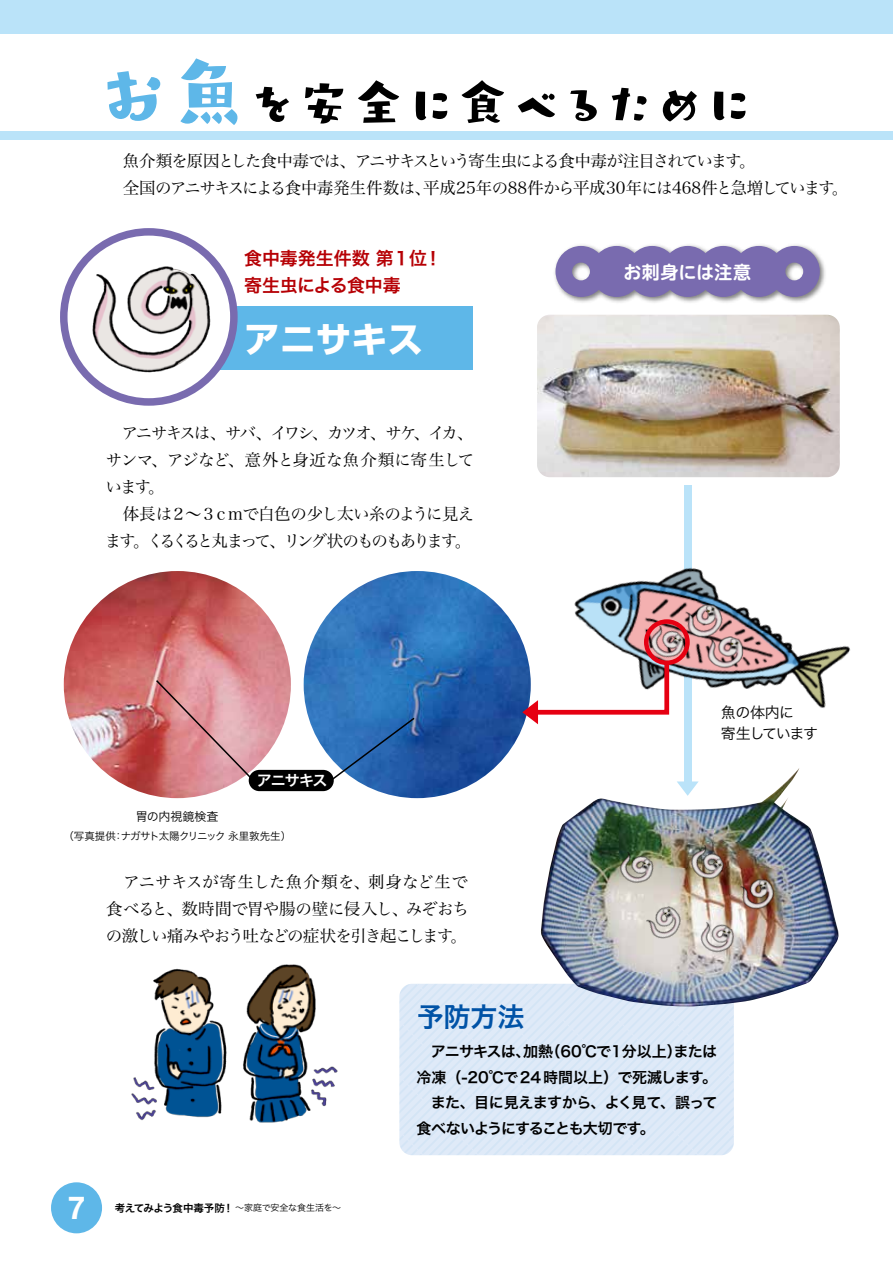
<style>
.page{position:relative;width:893px;height:1263px;background:#fff}
.page>*{position:absolute;margin:0;border:0;box-sizing:border-box;transform-origin:0 0}
.t1{font:52.5px "Baby Pop Std EB";letter-spacing:-.04em;color:#000}
.t2{font:700 36px "UD Shin Go Pro";letter-spacing:-.005em;color:#fff}
.t3{font:700 31.5px "Helvetica Neue";color:#fff}
.t4{font:27px "Hira Kaku Pro W6";color:#005bac}
.t5{font:18px/27px "Hira Kaku Pro W6";letter-spacing:-.005em;color:#b60005}
.t6{font:700 18px "UD Shin M Go Pr 6 De";letter-spacing:.015em;color:#fff}
.t7{font:16.5px/27px "Hira Min Pro W3";letter-spacing:-.075em;color:#000}
.t8{font:16.5px/27px "Hira Min Pro W3";letter-spacing:-.105em;color:#000}
.t9{font:15px/25.5px "Hira Kaku Pro W6";letter-spacing:-.04em;color:#000;text-align:justify}
.t10{font:15px/21px "Hira Kaku Pro W3";letter-spacing:-.055em;color:#000}
.t11{font:15px "Hira Kaku Pro W6";letter-spacing:-.06em;color:#fff}
.t12{font:12px "Hira Kaku Pro W3";letter-spacing:-.005em;color:#000}
.t13{font:10.5px "Hira Kaku Pro W6";letter-spacing:-.045em;color:#000}
.t14{font:10.5px "Hira Kaku Pro W3";letter-spacing:-.05em;color:#000}
.s1{font-size:78.75px;color:#5eb7e8}
.s2{font-family:"Hira Kaku Pro W3";font-size:9px}
</style>
<div class="page">
<div style="left:684px;top:486px;width:7px;height:303px;background:#bae3f9"></div>
<img style="left:554px;top:244px;width:271px;height:59px">
<svg style="left:555px;top:246px;width:265px;height:51px;background:#877bb4"></svg>
<div style="left:399px;top:984px;width:335px;height:171px;background:#dfeaf8;border-radius:13px"></div>
<div style="left:0;top:131px;width:893px;height:9px;background:#bae3f9"></div>
<img style="left:541px;top:768px;width:298px;height:239px">
<img style="left:537px;top:315px;width:303px;height:162px">
<img style="left:64px;top:571px;width:227px;height:227px;border-radius:114px">
<img style="left:304px;top:571px;width:227px;height:227px;border-radius:114px">
<img style="left:131px;top:964px;width:207px;height:159px">
<div style="left:205px;top:306px;width:268px;height:64px;background:#5eb7e8"></div>
<svg style="left:64px;top:232px;width:170px;height:170px"></svg>
<div style="left:60px;top:228px;width:178px;height:178px;border:8px solid #796baf;border-radius:50%"></div>
<img style="left:612px;top:843px;width:48px;height:49px">
<img style="left:638px;top:896px;width:52px;height:52px">
<img style="left:680px;top:837px;width:53px;height:52px">
<img style="left:734px;top:870px;width:46px;height:46px">
<img style="left:694px;top:914px;width:46px;height:46px">
<img style="left:78px;top:246px;width:138px;height:138px">
<svg style="left:154px;top:678px;width:101px;height:104px;background:#d88f95"></svg>
<svg style="left:329px;top:716px;width:87px;height:67px;background:#346db2"></svg>
<div style="left:249px;top:770px;width:85px;height:21px;background:#000;border-radius:11px"></div>
<div style="left:0;top:0;width:893px;height:34px;background:#bae3f9"></div>
<img style="left:537px;top:525px;width:314px;height:232px">
<img style="left:679px;top:595px;width:50px;height:50px">
<img style="left:704px;top:630px;width:42px;height:42px">
<img style="left:642px;top:617px;width:50px;height:50px">
<div style="left:644px;top:619px;width:46px;height:46px;border:4px solid #e60012;border-radius:50%"></div>
<svg style="left:522px;top:658px;width:149px;height:66px"></svg>
<div style="left:51px;top:1182px;width:51px;height:51px;background:#5eb7e8;border-radius:50%"></div>
<h1 class="t1" style="left:93px;top:62px;width:663px"><span class="s1">お魚</span>を安全に食べるために</h1>
<p class="t7" style="left:106px;top:146px;width:743px">　魚介類を原因とした食中毒では、アニサキスという寄生虫による食中毒が注目されています。<br>　全国のアニサキスによる食中毒発生件数は、平成25年の88件から平成30年には468件と急増しています。</p>
<p class="t5" style="left:244px;top:244px;width:199px">食中毒発生件数 第１位！寄生虫による食中毒</p>
<h2 class="t2" style="left:244px;top:310px;width:181px">アニサキス</h2>
<p class="t8" style="left:105px;top:418px;width:371px">　アニサキスは、サバ、イワシ、カツオ、サケ、イカ、サンマ、アジなど、意外と身近な魚介類に寄生しています。<br>　体長は２～３ｃｍで白色の少し太い糸のように見えます。くるくると丸まって、リング状のものもあります。</p>
<p class="t11" style="left:257px;top:767px;width:72px">アニサキス</p>
<p class="t12" style="left:136px;top:806px;width:84px">胃の内視鏡検査</p>
<p class="t14" style="left:63px;top:826px;width:229px">（写真提供：ナガサト太陽クリニック 永里敦先生）</p>
<p class="t7" style="left:106px;top:867px;width:365px;text-align:justify;text-indent:18px">アニサキスが寄生した魚介類を、刺身など生で食べると、数時間で胃や腸の壁に侵入し、みぞおちの激しい痛みやおう吐などの症状を引き起こします。</p>
<p class="t6" style="left:623px;top:257px;width:129px">お刺身には注意</p>
<p class="t10" style="left:721px;top:701px;width:99px">魚の体内に<br>寄生しています</p>
<h3 class="t3" style="left:68px;top:1183px;width:19px">7</h3>
<p class="t13" style="left:115px;top:1198px;width:228px">考えてみよう食中毒予防！<span class="s2">～家庭で安全な食生活を～</span></p>
<h3 class="t4" style="left:416px;top:992px;width:109px">予防方法</h3>
<p class="t9" style="left:416px;top:1038px;width:303px">　アニサキスは、加熱（60℃で1分以上）または冷凍（-20℃で24時間以上）で死滅します。　また、目に見えますから、よく見て、誤って食べないようにすることも大切です。</p>
</div>
